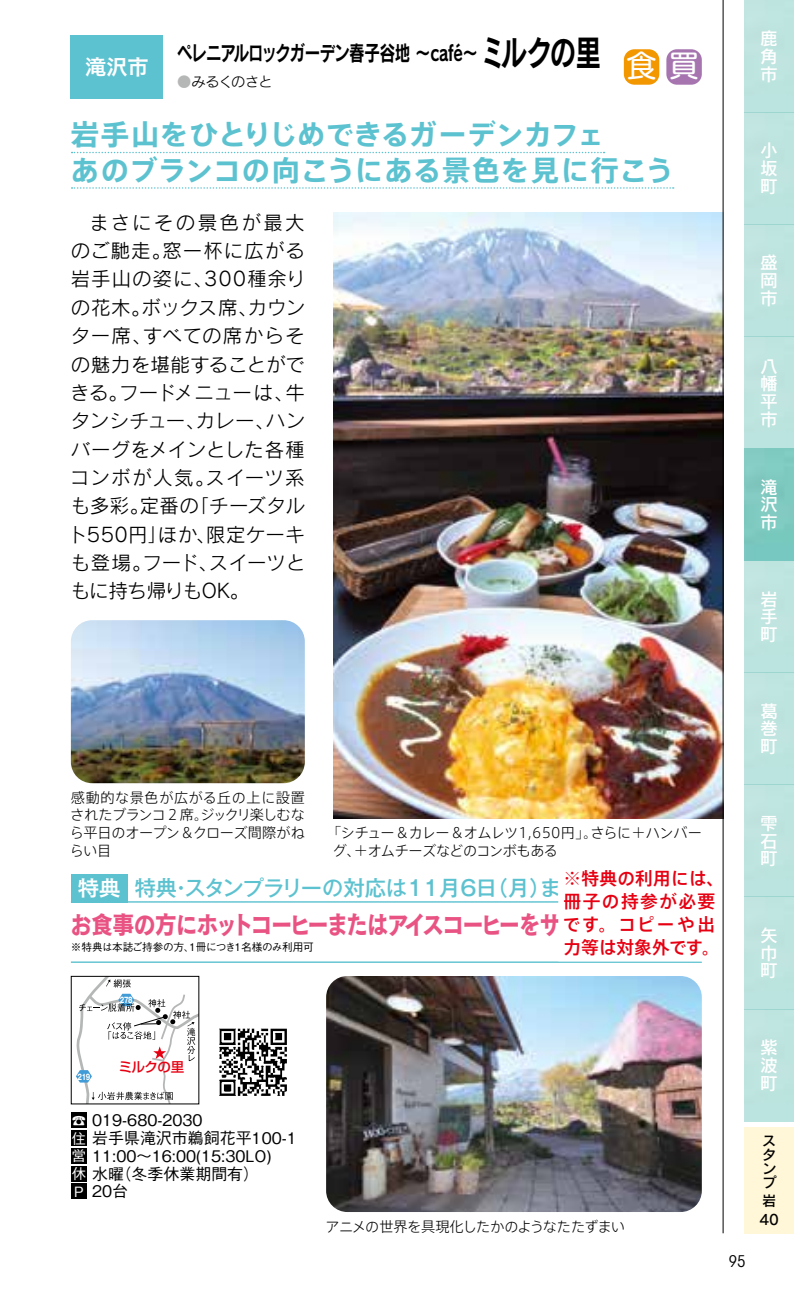
<style>
.page{position:relative;width:794px;height:1290px;background:#fff}
.page>*{position:absolute;margin:0;border:0;box-sizing:border-box;transform-origin:0 0}
.t1{font:30px "Shin M Go Pro";color:#fff}
.t2{font:700 28.25px/35.5px "Axis Std";letter-spacing:.01em;color:#5dc2d0}
.t3{font:24.75px "New Cezanne Pro B";letter-spacing:-.07em;color:#e95383;scale:.86 1}
.t4{font:21.25px "Rodin Pro B";letter-spacing:-.03em;color:#000;scale:.73 1}
.t5{font:500 21.25px "Gothic MB101 Pro";letter-spacing:-.01em;color:#5dc2d0}
.t6{font:21.25px "New Cezanne Pro DB";color:#fff}
.t7{font:19.5px/28.2px "Rodin Pro M";letter-spacing:.015em;color:#000;text-align:justify}
.t8{font:500 17.75px/23px "Axis Std";letter-spacing:.01em;color:#e60012}
.t9{font:17.75px/17.8px "Rodin Pro DB";color:#fff;text-align:justify}
.t10{font:500 16px/17.8px "Gothic BBB Pro";color:#000}
.t11{font:condensed 16px "ITC Avant Garde Std";color:#000}
.t12{font:300 14.25px/17.8px "Axis Std";letter-spacing:-.03em;color:#000;text-align:justify}
.t13{font:14.25px/14px "Rodin Pro DB";color:#000;text-align:justify}
.t14{font:14.25px "Rodin Pro M";letter-spacing:-.07em;color:#000}
.t15{font:500 13.5px "Shin Go Pro";letter-spacing:-.04em;color:#e60012}
.t16{font:500 10.75px "Gothic BBB Pro";letter-spacing:-.03em;color:#000}
.t17{font:700 8px "Gothic MB101 Pro";letter-spacing:-.05em;color:#fff;scale:.75 1}
.s1{font-size:35.5px}
.s2{color:#b5b6b6}
.s3{font-family:"New Cezanne Pro DB";font-weight:400;color:#fff}
.s4{font-size:14.25px;color:#fff}
</style>
<div class="page">
<div style="left:744px;top:0;width:50px;height:112px;background:#bee4e0"></div>
<div style="left:744px;top:112px;width:50px;height:112px;background:#bee4e0"></div>
<div style="left:744px;top:224px;width:50px;height:112px;background:#bee4e0"></div>
<div style="left:744px;top:336px;width:50px;height:112px;background:#bee4e0"></div>
<div style="left:744px;top:560px;width:50px;height:113px;background:#bee4e0"></div>
<div style="left:744px;top:673px;width:50px;height:112px;background:#bee4e0"></div>
<div style="left:744px;top:785px;width:50px;height:112px;background:#bee4e0"></div>
<div style="left:744px;top:897px;width:50px;height:112px;background:#bee4e0"></div>
<div style="left:744px;top:1009px;width:50px;height:112px;background:#bee4e0"></div>
<div style="left:744px;top:1127px;width:50px;height:106px;background:#fff7d8"></div>
<div style="left:744px;top:448px;width:50px;height:112px;background:#7ecac1"></div>
<img style="left:326px;top:976px;width:376px;height:236px">
<div style="left:71px;top:1112px;width:16px;height:16px;background:#000"></div>
<div style="left:71px;top:1130px;width:16px;height:16px;background:#000"></div>
<div style="left:71px;top:1148px;width:16px;height:16px;background:#000"></div>
<div style="left:71px;top:1165px;width:16px;height:16px;background:#000"></div>
<div style="left:71px;top:1183px;width:16px;height:16px;background:#000"></div>
<svg style="left:76px;top:978px;width:121px;height:124px"></svg>
<img style="left:219px;top:1028px;width:68px;height:68px">
<img style="left:71px;top:620px;width:234px;height:163px">
<div style="left:71px;top:35px;width:92px;height:64px;background:#5dc2d0"></div>
<svg style="left:72px;top:152px;width:532px;height:1px"></svg>
<svg style="left:72px;top:187px;width:601px;height:2px"></svg>
<div style="left:666px;top:49px;width:36px;height:36px;background:#a675b0;border-radius:11px"></div>
<img style="left:333px;top:213px;width:389px;height:606px">
<hr style="left:722px;top:0;width:1px;height:1233px;background:#000">
<div style="left:624px;top:49px;width:35px;height:36px;background:#f39700;border-radius:11px"></div>
<hr style="left:71px;top:961px;width:631px;height:2px;background:#5dc2d0">
<div style="left:71px;top:874px;width:57px;height:28px;background:#5dc2d0"></div>
<hr style="left:71px;top:901px;width:574px;height:1px;background:#5dc2d0">
<svg style="left:644px;top:818px;width:80px;height:110px"></svg>
<div style="left:561px;top:866px;width:157px;height:92px;background:#fff"></div>
<p class="t6" style="left:85px;top:49px;width:65px">滝沢市</p>
<p class="t4" style="left:177px;top:39px;width:582px">ペレニアルロックガーデン春子谷地 ～café～<span class="s1">ミルクの里</span></p>
<p class="t14" style="left:177px;top:72px;width:97px"><span class="s2">●</span>みるくのさと</p>
<h1 class="t1" style="left:626px;top:42px;width:74px">食買</h1>
<h2 class="t2" style="left:71px;top:115px;width:605px">岩手山をひとりじめできるガーデンカフェ<br>あのブランコの向こうにある景色を見に行こう</h2>
<p class="t7" style="left:68px;top:208px;width:239px;text-indent:22px">まさにその景色が最大のご馳走。窓一杯に広がる岩手山の姿に、300種余りの花木。ボックス席、カウンター席、すべての席からその魅力を堪能することができる。フードメニューは、牛タンシチュー、カレー、ハンバーグをメインとした各種コンボが人気。スイーツ系も多彩。定番の「チーズタルト550円」ほか、限定ケーキも登場。フード、スイーツともに持ち帰りもOK。</p>
<p class="t9" style="left:760px;top:29px;width:18px">鹿角市</p>
<p class="t9" style="left:760px;top:141px;width:18px">小坂町</p>
<p class="t9" style="left:760px;top:253px;width:18px">盛岡市</p>
<p class="t9" style="left:760px;top:356px;width:18px">八幡平市</p>
<p class="t9" style="left:760px;top:477px;width:18px">滝沢市</p>
<p class="t9" style="left:760px;top:589px;width:18px">岩手町</p>
<p class="t12" style="left:70px;top:788px;width:236px">感動的な景色が広がる丘の上に設置されたブランコ２席。ジックリ楽しむなら平日のオープン＆クローズ間際がねらい目</p>
<p class="t12" style="left:333px;top:823px;width:370px;text-indent:-6px">「シチュー＆カレー＆オムレツ1,650円」。さらに＋ハンバーグ、＋オムチーズなどのコンボもある</p>
<p class="t8" style="left:563px;top:865px;width:163px">※特典の利用には、冊子の持参が必要です。コピーや出力等は対象外です。</p>
<p class="t5" style="left:78px;top:870px;width:504px"><span class="s3">特典</span> 特典・スタンプラリーの対応は11月6日（月）まで</p>
<p class="t3" style="left:70px;top:903px;width:639px">お食事の方にホットコーヒーまたはアイスコーヒーをサービス</p>
<p class="t16" style="left:71px;top:938px;width:244px">※特典は本誌ご持参の方、1冊につき1名様のみ利用可</p>
<p class="t17" style="left:120px;top:993px;width:19px">278</p>
<p class="t17" style="left:77px;top:1070px;width:19px">219</p>
<p class="t15" style="left:119px;top:1056px;width:67px">ミルクの里</p>
<p class="t10" style="left:72px;top:1109px;width:227px"><span class="s4">☎</span> 019-680-2030<br><span class="s4">住</span> 岩手県滝沢市鵜飼花平100-1<span class="s4">営</span> 11:00〜16:00(15:30LO)<br><span class="s4">休</span> 水曜（冬季休業期間有）<br><span class="s4">P</span> 20台</p>
<p class="t12" style="left:325px;top:1216px;width:301px">アニメの世界を具現化したかのようなたたずまい</p>
<p class="t11" style="left:729px;top:1251px;width:18px">95</p>
<p class="t9" style="left:760px;top:701px;width:18px">葛巻町</p>
<p class="t9" style="left:760px;top:813px;width:18px">雫石町</p>
<p class="t9" style="left:760px;top:926px;width:18px">矢巾町</p>
<p class="t9" style="left:760px;top:1038px;width:18px">紫波町</p>
<p class="t13" style="left:762px;top:1132px;width:16px">スタンプ</p>
<p class="t13" style="left:759px;top:1190px;width:21px;line-height:19px">岩<br>40</p>
</div>
